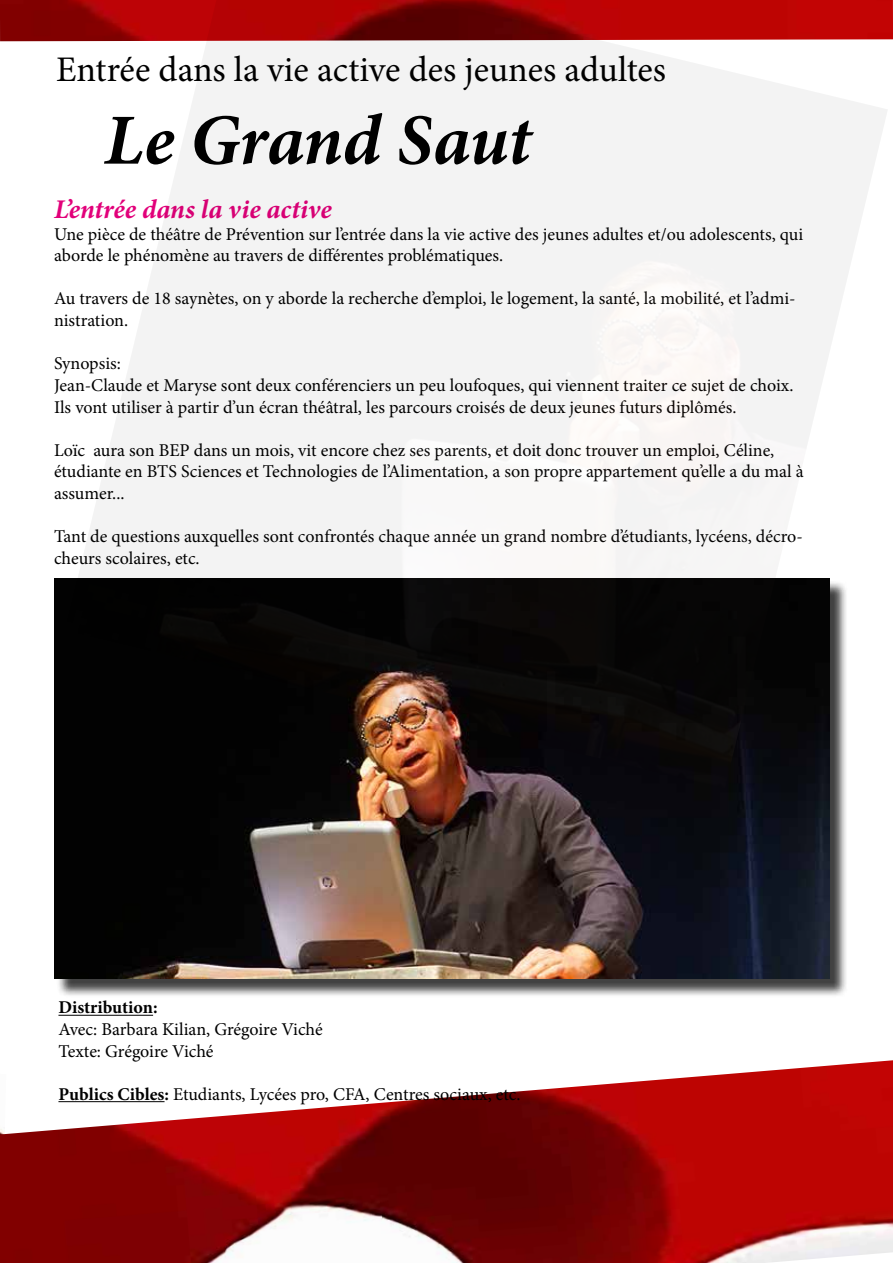
<style>
.page{position:relative;width:893px;height:1263px;background:#fff}
.page>*{position:absolute;margin:0;border:0;box-sizing:border-box;transform-origin:0 0}
.t1{font:italic 700 72px "Minion Pro";letter-spacing:-.01em;color:#000}
.t2{font:36px "Minion Pro";color:#000}
.t3{font:italic 700 27px "Minion Pro";color:#e2007a}
.t4{font:18px/21.6px "Minion Pro";color:#000}
.t5{font:700 18px "Minion Pro";letter-spacing:-.005em;color:#000}
.s1{font-weight:700}
</style>
<div class="page">
<img style="left:1px;top:0;width:892px;height:41px">
<img style="left:0;top:1060px;width:893px;height:203px">
<img style="left:0;top:0;width:1px;height:42px">
<div style="left:56px;top:581px;width:792px;height:416px;background:#000;opacity:.75"></div>
<img style="left:54px;top:578px;width:775px;height:401px">
<hr style="left:58px;top:1015px;width:95px;height:1px;background:#000">
<hr style="left:58px;top:1101px;width:107px;height:1px;background:#000">
<img style="left:65px;top:0;width:823px;height:788px">
<h2 class="t2" style="left:56px;top:46px;width:611px">Entrée dans la vie active des jeunes adultes</h2>
<h1 class="t1" style="left:104px;top:89px;width:428px">Le Grand Saut</h1>
<h3 class="t3" style="left:54px;top:190px;width:279px">L’entrée dans la vie active</h3>
<p class="t4" style="left:54px;top:223px;width:751px">Une pièce de théâtre de Prévention sur l’entrée dans la vie active des jeunes adultes et/ou adolescents, qui aborde le phénomène au travers de différentes problématiques.</p>
<p class="t4" style="left:54px;top:288px;width:743px">Au travers de 18 saynètes, on y aborde la recherche d’emploi, le logement, la santé, la mobilité, et l’admi&shy;nistration.</p>
<p class="t4" style="left:54px;top:353px;width:741px">Synopsis:<br>Jean-Claude et Maryse sont deux conférenciers un peu loufoques, qui viennent traiter ce sujet de choix.<br>Ils vont utiliser à partir d’un écran théâtral, les parcours croisés de deux jeunes futurs diplômés.</p>
<p class="t4" style="left:54px;top:439px;width:751px">Loïc aura son BEP dans un mois, vit encore chez ses parents, et doit donc trouver un emploi, Céline, étudiante en BTS Sciences et Technologies de l’Alimentation, a son propre appartement qu’elle a du mal à assumer...</p>
<p class="t4" style="left:54px;top:526px;width:750px">Tant de questions auxquelles sont confrontés chaque année un grand nombre d’étudiants, lycéens, décro&shy;cheurs scolaires, etc.</p>
<p class="t5" style="left:58px;top:995px;width:101px">Distribution:</p>
<p class="t4" style="left:58px;top:1018px;width:266px">Avec: Barbara Kilian, Grégoire Viché<br>Texte: Grégoire Viché</p>
<p class="t4" style="left:58px;top:1083px;width:464px"><span class="s1">Publics Cibles:</span> Etudiants, Lycées pro, CFA, Centres sociaux, etc.</p>
</div>
